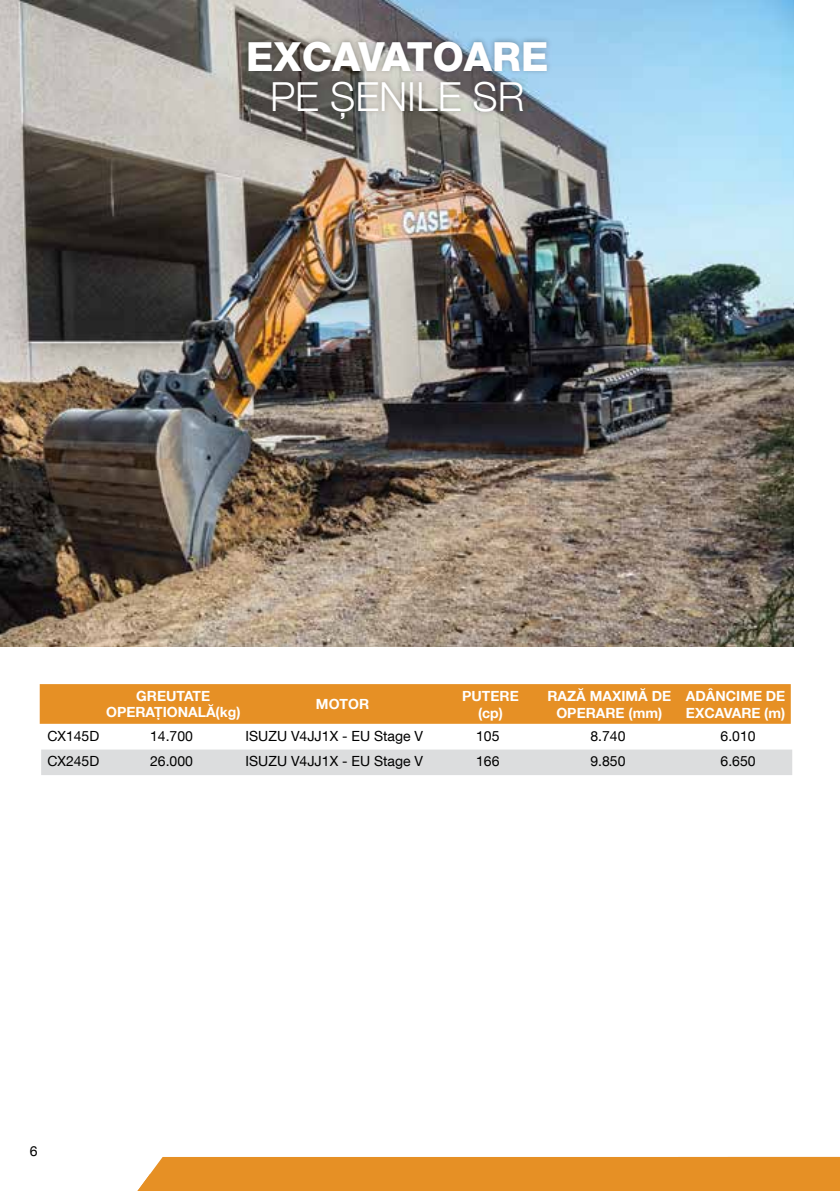
<style>
.page{position:relative;width:840px;height:1191px;background:#fff}
.page>*{position:absolute;margin:0;border:0;box-sizing:border-box;transform-origin:0 0}
.t1{font:800 40px "Helvetica Neue LT Com";color:#fff}
.t2{font:300 40px "Helvetica Neue LT Com";color:#fff}
.t3{font:14px "Helvetica Neue LT Com";color:#000}
.t4{font:700 14px/16.8px "Helvetica Neue LT Com";color:#fff;text-align:center}
</style>
<div class="page">
<img style="left:0;top:0;width:793px;height:646px">
<div style="left:40px;top:684px;width:750px;height:40px;background:#e69025"></div>
<div style="left:41px;top:749px;width:750px;height:26px;background:#dcddde"></div>
<div style="left:137px;top:1157px;width:702px;height:34px;background:#e69025"></div>
<div style="left:242px;top:35px;width:310px;height:90px;background:#000;opacity:.3"></div>
<h1 class="t1" style="left:246px;top:33px;width:303px">EXCAVATOARE</h1>
<h1 class="t2" style="left:270px;top:72px;width:256px">PE ȘENILE SR</h1>
<p class="t4" style="left:106px;top:687px;width:136px">GREUTATE<br>OPERAȚIONALĂ(kg)</p>
<p class="t4" style="left:316px;top:695px;width:55px">MOTOR</p>
<p class="t4" style="left:462px;top:687px;width:58px">PUTERE (cp)</p>
<p class="t4" style="left:547px;top:687px;width:125px">RAZĂ MAXIMĂ DE<br>OPERARE (mm)</p>
<p class="t4" style="left:685px;top:687px;width:101px;text-align:left">ADÂNCIME DE<br>EXCAVARE (m)</p>
<p class="t3" style="left:47px;top:727px;width:53px">CX145D</p>
<p class="t3" style="left:150px;top:727px;width:44px">14.700</p>
<p class="t3" style="left:245px;top:727px;width:179px">ISUZU V4JJ1X - EU Stage V</p>
<p class="t3" style="left:476px;top:727px;width:25px">105</p>
<p class="t3" style="left:590px;top:727px;width:37px">8.740</p>
<p class="t3" style="left:720px;top:727px;width:37px">6.010</p>
<p class="t3" style="left:47px;top:752px;width:53px">CX245D</p>
<p class="t3" style="left:150px;top:752px;width:44px">26.000</p>
<p class="t3" style="left:245px;top:752px;width:179px">ISUZU V4JJ1X - EU Stage V</p>
<p class="t3" style="left:476px;top:752px;width:25px">166</p>
<p class="t3" style="left:590px;top:752px;width:37px">9.850</p>
<p class="t3" style="left:720px;top:752px;width:37px">6.650</p>
<p class="t3" style="left:30px;top:1142px;width:9px">6</p>
</div>
